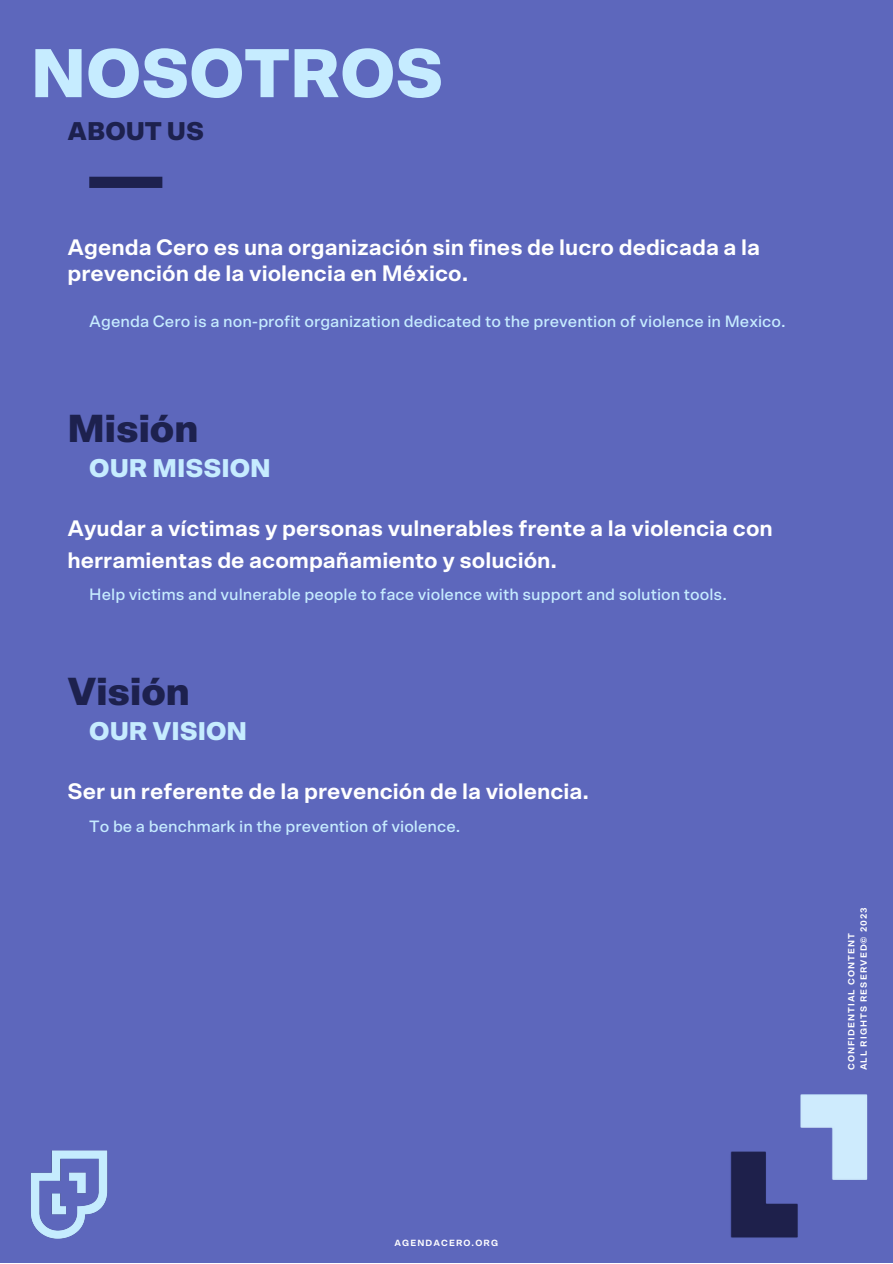
<style>
.page{position:relative;width:893px;height:1264px;background:#fff}
.page>*{position:absolute;margin:0;border:0;box-sizing:border-box;transform-origin:0 0}
.t1{font:900 69.15px "Scto Grotesk A";color:#c6ecff}
.t2{font:900 39.15px "Scto Grotesk A";color:#1d214e}
.t3{font:900 25.8px "Scto Grotesk A";color:#c6ecff}
.t4{font:900 25.8px "Scto Grotesk A";color:#1d214e}
.t5{font:700 22.5px/25.8px "Scto Grotesk A";color:#fff}
.t6{font:500 16.5px "Scto Grotesk A";color:#c6ecff}
.t7{font:700 9px "Scto Grotesk A";letter-spacing:.12em;color:#fff}
</style>
<div class="page">
<div style="left:0;top:0;width:892px;height:1262px;background:#5d67bc"></div>
<img style="left:31px;top:1150px;width:77px;height:89px">
<img style="left:730px;top:1094px;width:138px;height:144px">
<div style="left:89px;top:177px;width:73px;height:11px;background:#1d214e"></div>
<p class="t1" style="left:31px;top:42px;width:414px">NOSOTROS</p>
<p class="t4" style="left:67px;top:120px;width:138px">ABOUT US</p>
<p class="t5" style="left:67px;top:235px;width:694px">Agenda Cero es una organización sin fines de lucro dedicada a la prevención de la violencia en México.</p>
<p class="t6" style="left:89px;top:314px;width:698px">Agenda Cero is a non-profit organization dedicated to the prevention of violence in Mexico.</p>
<p class="t2" style="left:67px;top:411px;width:132px">Misión</p>
<p class="t3" style="left:89px;top:456px;width:183px">OUR MISSION</p>
<p class="t5" style="left:67px;top:513px;width:706px;line-height:31.5px">Ayudar a víctimas y personas vulnerables frente a la violencia con herramientas de acompañamiento y solución.</p>
<p class="t6" style="left:89px;top:587px;width:639px">Help victims and vulnerable people to face violence with support and solution tools.</p>
<p class="t2" style="left:67px;top:674px;width:124px">Visión</p>
<p class="t3" style="left:89px;top:719px;width:159px">OUR VISION</p>
<p class="t5" style="left:67px;top:779px;width:523px">Ser un referente de la prevención de la violencia.</p>
<p class="t6" style="left:89px;top:819px;width:372px">To be a benchmark in the prevention of violence.</p>
<p class="t7" style="left:859px;top:1070px;width:165px;rotate:-90deg">ALL RIGHTS RESERVED© 2023</p>
<p class="t7" style="left:847px;top:1070px;width:139px;rotate:-90deg">CONFIDENTIAL CONTENT</p>
<p class="t7" style="left:394px;top:1239px;width:105px">AGENDACERO.ORG</p>
</div>
